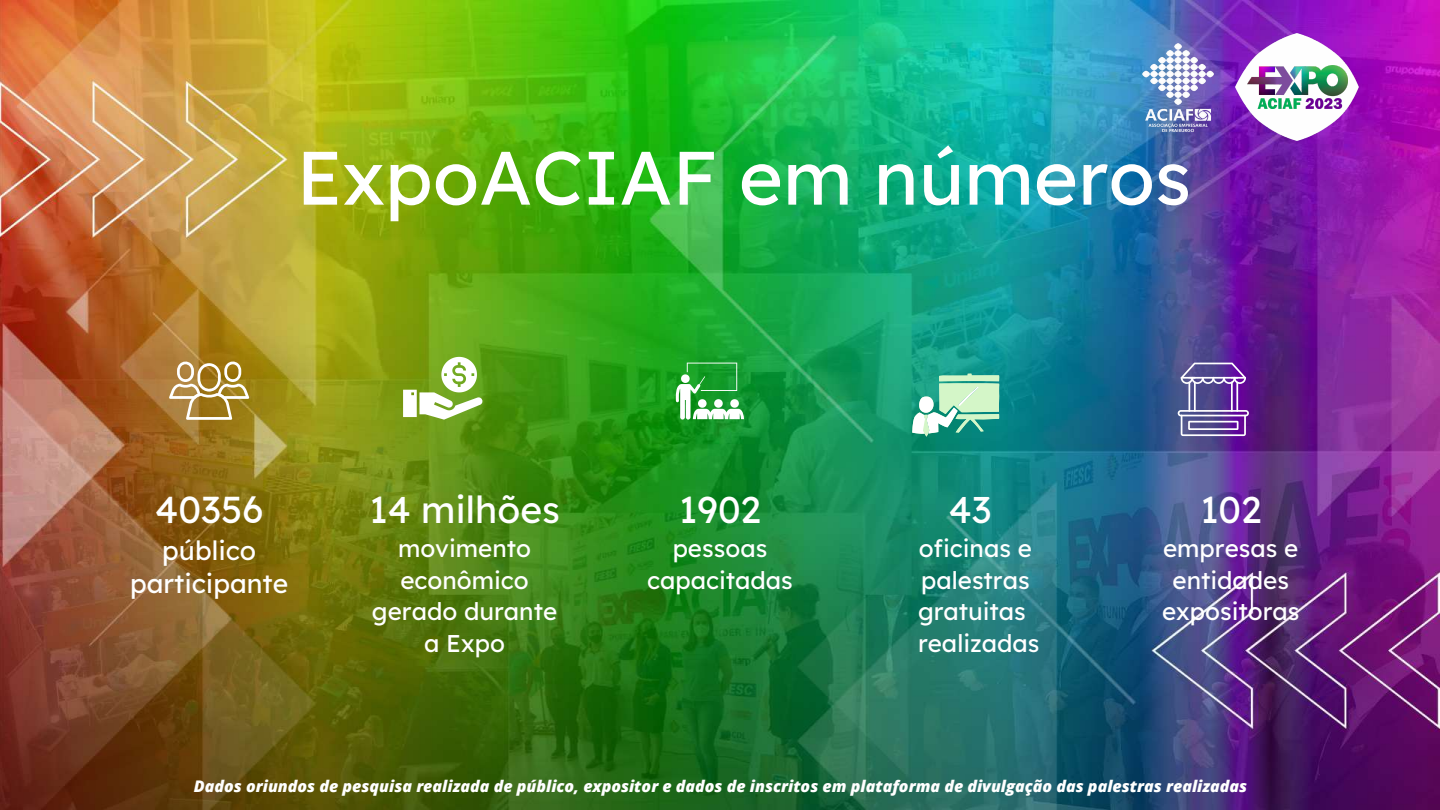
<style>
.page{position:relative;width:1440px;height:810px;background:#fff}
.page>*{position:absolute;margin:0;border:0;box-sizing:border-box;transform-origin:0 0}
.t1{font:75.5px "Lexend Deca";color:#fff}
.t2{font:37.5px "Lexend Deca";color:#fff}
.t3{font:37.2px "Lexend Deca";color:#fff}
.t4{font:26.5px/33.8px "Lexend Deca";color:#fff;text-align:center}
.t5{font:24.2px/31.5px "Lexend Deca";color:#fff;text-align:center}
.t6{font:italic 800 16px "Open Sans";color:#fff}
</style>
<div class="page">
<img style="left:0;top:0;width:1440px;height:810px">
<svg style="left:169px;top:361px;width:80px;height:59px"></svg>
<svg style="left:403px;top:357px;width:79px;height:63px"></svg>
<svg style="left:676px;top:363px;width:68px;height:57px"></svg>
<svg style="left:912px;top:374px;width:87px;height:63px;background:#89cdb1"></svg>
<svg style="left:1178px;top:363px;width:71px;height:73px;background:#7962a8"></svg>
<img style="left:1235px;top:33px;width:124px;height:108px">
<img style="left:1247px;top:65px;width:100px;height:44px">
<img style="left:1142px;top:43px;width:71px;height:89px">
<h1 class="t1" style="left:296px;top:129px;width:896px">ExpoACIAF em números</h1>
<h2 class="t2" style="left:155px;top:485px;width:110px">40356</h2>
<p class="t4" style="left:130px;top:533px;width:160px">público participante</p>
<h3 class="t3" style="left:369px;top:486px;width:192px">14 milhões</h3>
<p class="t5" style="left:372px;top:532px;width:187px">movimento econômico gerado durante a Expo</p>
<h3 class="t3" style="left:679px;top:486px;width:84px">1902</h3>
<p class="t5" style="left:647px;top:532px;width:147px">pessoas capacitadas</p>
<h3 class="t3" style="left:949px;top:486px;width:44px">43</h3>
<p class="t5" style="left:918px;top:532px;width:123px;text-align:left">oficinas e palestras gratuitas realizadas</p>
<h3 class="t3" style="left:1200px;top:486px;width:63px">102</h3>
<p class="t5" style="left:1162px;top:532px;width:139px">empresas e entidades expositoras</p>
<p class="t6" style="left:194px;top:775px;width:1055px">Dados oriundos de pesquisa realizada de público, expositor e dados de inscritos em plataforma de divulgação das palestras realizadas</p>
</div>
